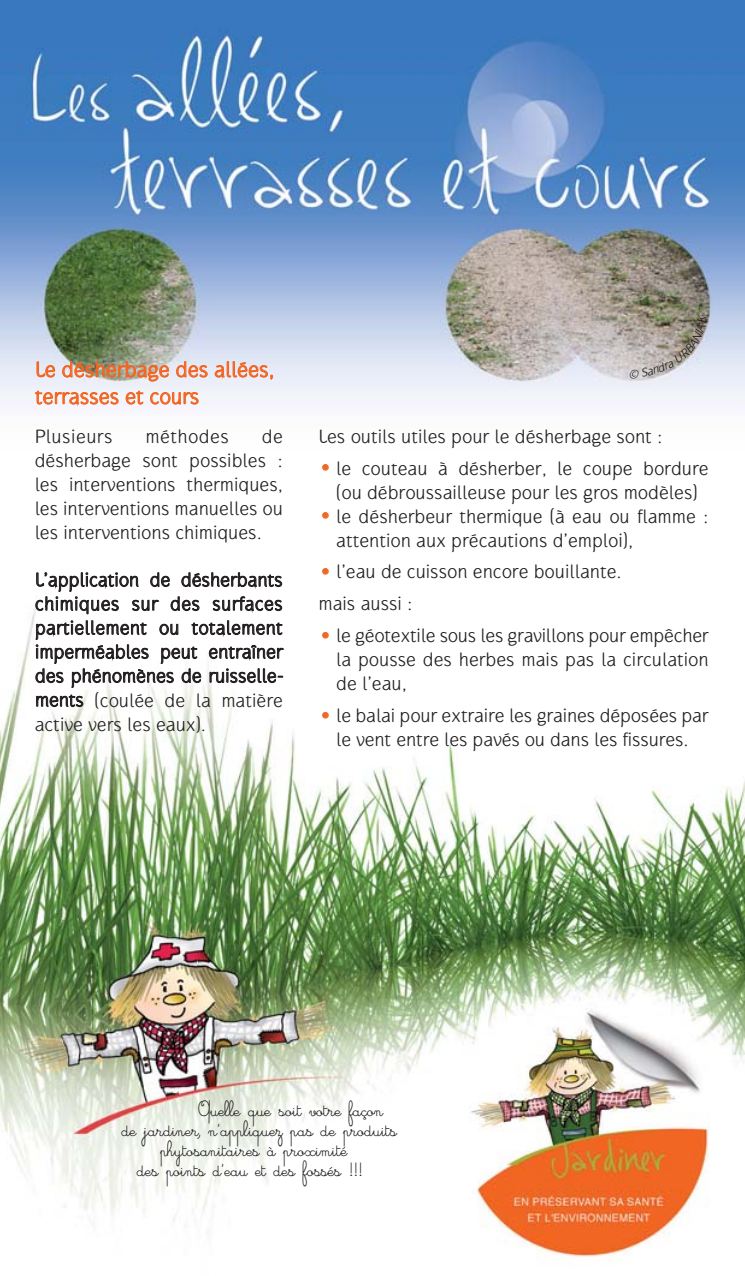
<style>
.page{position:relative;width:745px;height:1276px;background:#fff}
.page>*{position:absolute;margin:0;border:0;box-sizing:border-box;transform-origin:0 0}
.t1{font:22.5px/27px "Gauntlet Classic";color:#f26522}
.t2{font:20px/24px "Gauntlet Classic";color:#231f20;text-align:justify}
.t3{font:20px "Gauntlet Classic";letter-spacing:.025em;color:#231f20}
.t4{font:17.5px "Cursivestandard";color:#231f20}
.s1{color:#f26522}
</style>
<div class="page">
<img style="left:0;top:1px;width:743px;height:1259px">
<svg style="left:629px;top:314px;width:77px;height:65px;background:#b3aea8"></svg>
<p class="t1" style="left:35px;top:358px;width:241px">Le désherbage des allées, terrasses et cours</p>
<p class="t2" style="left:35px;top:426px;width:250px;text-indent:227px">de désherbage sont possibles : les interventions thermiques, les interventions manuelles ou les interventions chimiques.</p>
<p class="t2" style="left:35px;top:569px;width:250px">L’application de désherbants chimiques sur des surfaces partiellement ou totalement imperméables peut entraîner des phénomènes de ruisselle&shy;ments (coulée de la matière active vers les eaux).</p>
<p class="t3" style="left:35px;top:428px;width:79px">Plusieurs</p>
<p class="t3" style="left:145px;top:428px;width:85px">méthodes</p>
<p class="t2" style="left:318px;top:426px;width:345px">Les outils utiles pour le désherbage sont :</p>
<p class="t2" style="left:318px;top:458px;width:391px;text-align:center"><span class="s1">•</span> le couteau à désherber, le coupe bordure (ou débroussailleuse pour les gros modèles)</p>
<p class="t2" style="left:336px;top:506px;width:374px;text-indent:-17px"><span class="s1">•</span> le désherbeur thermique (à eau ou flamme : attention aux précautions d’emploi),</p>
<p class="t2" style="left:318px;top:558px;width:304px;line-height:32px"><span class="s1">•</span> l’eau de cuisson encore bouillante. mais aussi :</p>
<p class="t2" style="left:336px;top:625px;width:374px;text-indent:-17px"><span class="s1">•</span> le géotextile sous les gravillons pour empêcher la pousse des herbes mais pas la circulation de l’eau,</p>
<p class="t2" style="left:318px;top:705px;width:391px;text-align:center"><span class="s1">•</span> le balai pour extraire les graines déposées par le vent entre les pavés ou dans les fissures.</p>
<p class="t4" style="left:199px;top:1099px;width:186px">Quelle que soit votre façon</p>
<p class="t4" style="left:122px;top:1119px;width:276px">de jardiner, n’appliquez pas de produits</p>
<p class="t4" style="left:160px;top:1139px;width:188px">phytosanitaires à proximité</p>
<p class="t4" style="left:137px;top:1159px;width:227px">des points d’eau et des fossés !!!</p>
</div>
